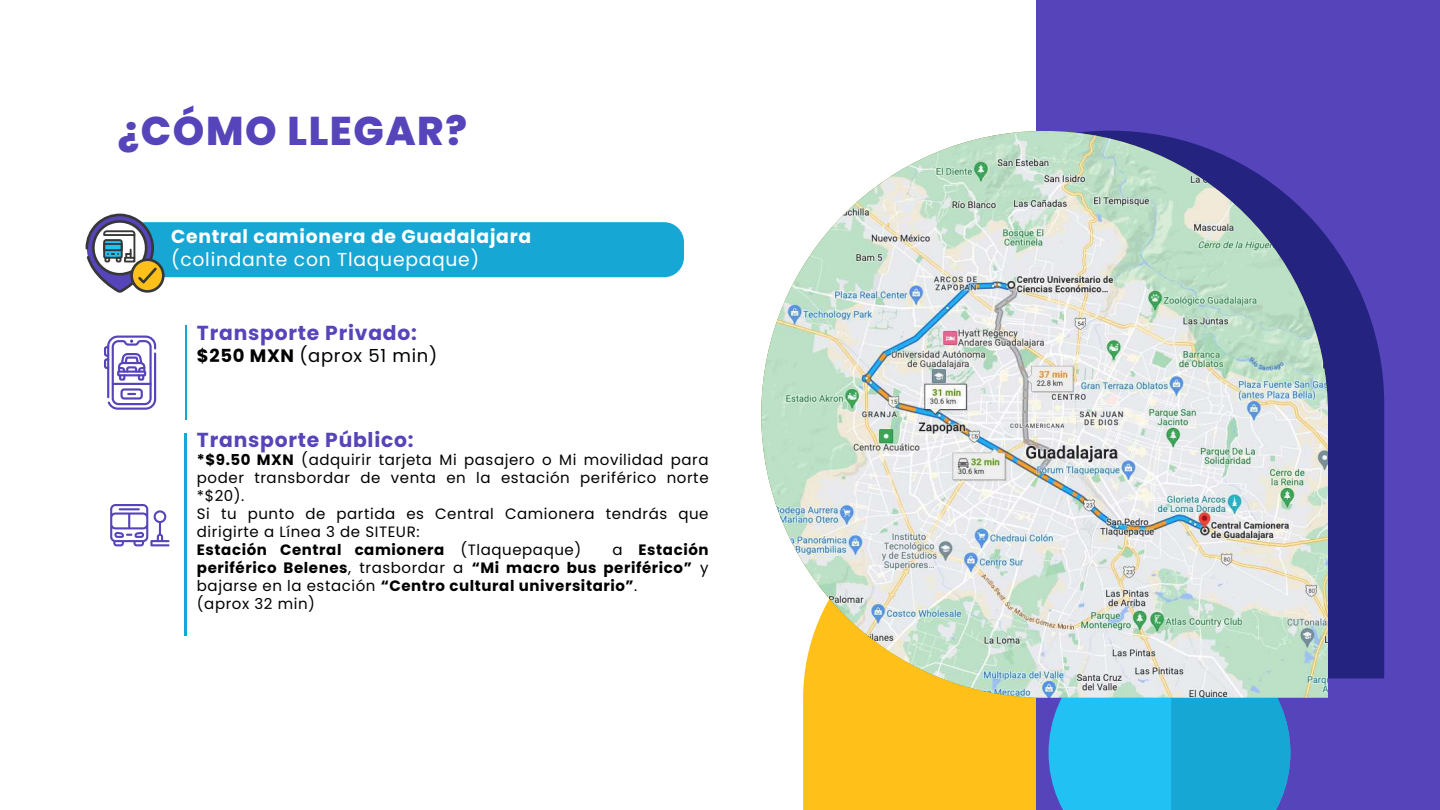
<style>
.page{position:relative;width:1440px;height:810px;background:#fff}
.page>*{position:absolute;margin:0;border:0;box-sizing:border-box;transform-origin:0 0}
.t1{font:800 40.12px "Poppins";letter-spacing:.04em;color:#5644ba}
.t2{font:700 20.25px "Poppins";letter-spacing:.04em;color:#5644ba}
.t3{font:700 18.75px "Poppins";letter-spacing:.04em;color:#fff}
.t4{font:18.75px "Poppins";letter-spacing:.04em;color:#fff}
.t5{font:18px "Poppins";letter-spacing:.04em;color:#000}
.t6{font:15px/18px "Poppins";letter-spacing:.04em;color:#000}
.t7{font:700 15px/18px "Poppins";letter-spacing:.04em;color:#000}
.s1{font-weight:700}
.s2{font-weight:400}
</style>
<div class="page">
<div style="left:803px;top:698px;width:233px;height:112px;background:#ffc019"></div>
<div style="left:1036px;top:0;width:404px;height:810px;background:#5644ba"></div>
<svg style="left:1049px;top:698px;width:241px;height:112px;background:#1eb0e2"></svg>
<svg style="left:1328px;top:239px;width:56px;height:439px;background:#292686"></svg>
<img style="left:761px;top:131px;width:567px;height:567px">
<div style="left:101px;top:222px;width:583px;height:55px;background:#17a7d4;border-radius:20px"></div>
<svg style="left:104px;top:336px;width:53px;height:74px"></svg>
<svg style="left:110px;top:504px;width:60px;height:42px"></svg>
<hr style="left:185px;top:434px;width:2px;height:202px;background:#17a7d4">
<hr style="left:185px;top:326px;width:2px;height:94px;background:#17a7d4">
<svg style="left:85px;top:213px;width:80px;height:80px"></svg>
<h1 class="t1" style="left:118px;top:108px;width:351px">¿CÓMO LLEGAR?</h1>
<p class="t3" style="left:171px;top:226px;width:361px">Central camionera de Guadalajara</p>
<p class="t4" style="left:171px;top:248px;width:309px">(colindante con Tlaquepaque)</p>
<h2 class="t2" style="left:197px;top:322px;width:221px">Transporte Privado:</h2>
<p class="t5" style="left:197px;top:345px;width:242px"><span class="s1">$250 MXN</span> (aprox 51 min)</p>
<h2 class="t2" style="left:197px;top:429px;width:218px">Transporte Público:</h2>
<p class="t6" style="left:197px;top:451px;width:513px"><span class="s1">*$9.50 MXN</span> (adquirir tarjeta Mi pasajero o Mi movilidad para poder transbordar de venta en la estación periférico norte *$20).<br>Si tu punto de partida es Central Camionera tendrás que dirigirte a Línea 3 de SITEUR:<br><span class="s1">Estación Central camionera</span> (Tlaquepaque)</p>
<p class="t7" style="left:197px;top:541px;width:513px;text-indent:416px"><span class="s2">a</span> Estación periférico Belenes<span class="s2">, trasbordar a</span> “Mi macro bus periférico” <span class="s2">y bajarse en la estación</span> “Centro cultural universitario”<span class="s2">.<br>(aprox 32 min)</span></p>
</div>
